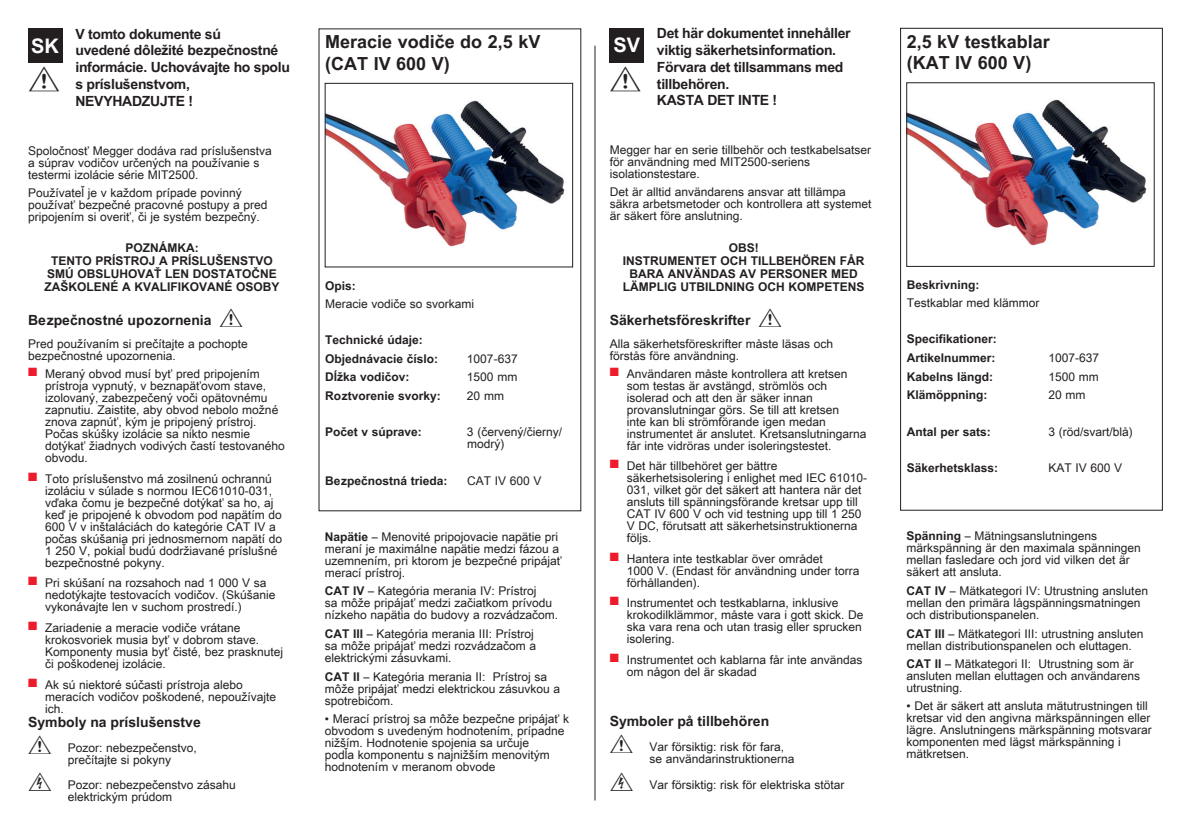
<style>
.page{position:relative;width:1191px;height:840px;background:#fff}
.page>*{position:absolute;margin:0;border:0;box-sizing:border-box;transform-origin:0 0}
.t1{font:700 20px "Arial Unicode MS";color:#fff}
.t2{font:700 18px/21.6px "Arial Unicode MS";color:#231f20}
.t3{font:700 14px/16.8px "Arial Unicode MS";letter-spacing:-.02em;color:#231f20}
.t4{font:700 14px "Arial Unicode MS";color:#231f20}
.t5{font:12px/12px "Arial Unicode MS";color:#231f20}
.t6{font:700 12px/13px "Arial Unicode MS";color:#231f20}
.s1{font-weight:700}
</style>
<div class="page">
<hr style="left:594px;top:46px;width:1px;height:754px;background:#231f20">
<img style="left:327px;top:96px;width:247px;height:156px">
<div style="left:325px;top:83px;width:248px;height:184px;border:1px solid #231f20"></div>
<div style="left:28px;top:29px;width:34px;height:34px;background:#231f20"></div>
<div style="left:900px;top:28px;width:262px;height:482px;border:1px solid #231f20"></div>
<img style="left:908px;top:96px;width:247px;height:156px">
<div style="left:906px;top:82px;width:248px;height:185px;border:1px solid #231f20"></div>
<div style="left:609px;top:28px;width:34px;height:34px;background:#231f20"></div>
<h1 class="t1" style="left:31px;top:31px;width:29px">SK</h1>
<p class="t3" style="left:75px;top:26px;width:216px">V tomto dokumente sú<br>uvedené dôležité bezpečnostné informácie. Uchovávajte ho spolu s príslušenstvom,<br>NEVYHADZUJTE !</p>
<p class="t5" style="left:28px;top:144px;width:245px">Spoločnosť Megger dodáva rad príslušenstva a súprav vodičov určených na používanie s testermi izolácie série MIT2500.</p>
<p class="t5" style="left:28px;top:186px;width:241px">Používateľ je v každom prípade povinný používať bezpečné pracovné postupy a pred pripojením si overiť, či je systém bezpečný.</p>
<p class="t6" style="left:45px;top:242px;width:237px;text-align:center">POZNÁMKA:<br>TENTO PRÍSTROJ A PRÍSLUŠENSTVO<br>SMÚ OBSLUHOVAŤ LEN DOSTATOČNE<br>ZAŠKOLENÉ A KVALIFIKOVANÉ OSOBY</p>
<p class="t4" style="left:28px;top:310px;width:185px">Bezpečnostné upozornenia</p>
<p class="t5" style="left:28px;top:338px;width:221px">Pred používaním si prečítajte a pochopte bezpečnostné upozornenia.</p>
<p class="t5" style="left:45px;top:367px;width:241px;text-indent:-17px"><sup>■</sup> Meraný obvod musí byť pred pripojením prístroja vypnutý, v beznapäťovom stave, izolovaný, zabezpečený voči opätovnému zapnutiu. Zaistite, aby obvod nebolo možné znova zapnúť, kým je pripojený prístroj.<br>Počas skúšky izolácie sa nikto nesmie dotýkať žiadnych vodivých častí testovaného obvodu.</p>
<p class="t5" style="left:45px;top:472px;width:239px;text-indent:-17px"><sup>■</sup> Toto príslušenstvo má zosilnenú ochrannú izoláciu v súlade s normou IEC61010-031, vďaka čomu je bezpečné dotýkať sa ho, aj keď je pripojené k obvodom pod napätím do 600 V v inštaláciách do kategórie CAT IV a počas skúšania pri jednosmernom napätí do 1 250 V, pokiaľ budú dodržiavané príslušné bezpečnostné pokyny.</p>
<p class="t5" style="left:45px;top:576px;width:232px;text-indent:-17px"><sup>■</sup> Pri skúšaní na rozsahoch nad 1 000 V sa nedotýkajte testovacích vodičov. (Skúšanie vykonávajte len v suchom prostredí.)</p>
<p class="t5" style="left:45px;top:621px;width:239px;text-indent:-17px"><sup>■</sup> Zariadenie a meracie vodiče vrátane krokosvoriek musia byť v dobrom stave.<br>Komponenty musia byť čisté, bez prasknutej či poškodenej izolácie.</p>
<p class="t5" style="left:45px;top:677px;width:233px;text-indent:-17px"><sup>■</sup> Ak sú niektoré súčasti prístroja alebo meracích vodičov poškodené, nepoužívajte ich.</p>
<p class="t4" style="left:28px;top:711px;width:174px">Symboly na príslušenstve</p>
<p class="t5" style="left:68px;top:741px;width:131px">Pozor: nebezpečenstvo, prečítajte si pokyny</p>
<p class="t5" style="left:68px;top:778px;width:170px">Pozor: nebezpečenstvo zásahu elektrickým prúdom</p>
<h2 class="t2" style="left:325px;top:32px;width:217px">Meracie vodiče do 2,5 kV (CAT IV 600 V)</h2>
<p class="t6" style="left:325px;top:279px;width:32px">Opis:</p>
<p class="t5" style="left:325px;top:297px;width:151px">Meracie vodiče so svorkami</p>
<p class="t6" style="left:325px;top:330px;width:115px;line-height:18.6px">Technické údaje:<br>Objednávacie číslo:</p>
<p class="t5" style="left:467px;top:352px;width:52px">1007-637</p>
<p class="t6" style="left:325px;top:370px;width:86px">Dĺžka vodičov:</p>
<p class="t5" style="left:467px;top:370px;width:52px">1500 mm</p>
<p class="t6" style="left:325px;top:389px;width:117px">Roztvorenie svorky:</p>
<p class="t5" style="left:467px;top:389px;width:39px">20 mm</p>
<p class="t6" style="left:325px;top:425px;width:98px">Počet v súprave:</p>
<p class="t5" style="left:467px;top:425px;width:97px">3 (červený/čierny/ modrý)</p>
<p class="t6" style="left:325px;top:474px;width:124px">Bezpečnostná trieda:</p>
<p class="t5" style="left:467px;top:474px;width:76px">CAT IV 600 V</p>
<p class="t5" style="left:325px;top:530px;width:238px"><span class="s1">Napätie</span> – Menovité pripojovacie napätie pri meraní je maximálne napätie medzi fázou a uzemnením, pri ktorom je bezpečné pripájať merací prístroj.</p>
<p class="t5" style="left:325px;top:584px;width:235px"><span class="s1">CAT IV</span> – Kategória merania IV: Prístroj<br>sa môže pripájať medzi začiatkom prívodu nízkeho napätia do budovy a rozvádzačom.</p>
<p class="t5" style="left:325px;top:627px;width:213px"><span class="s1">CAT III</span> – Kategória merania III: Prístroj sa môže pripájať medzi rozvádzačom a elektrickými zásuvkami.</p>
<p class="t5" style="left:325px;top:670px;width:237px"><span class="s1">CAT II</span> – Kategória merania II: Prístroj sa môže pripájať medzi elektrickou zásuvkou a spotrebičom.</p>
<p class="t5" style="left:325px;top:711px;width:246px">• Merací prístroj sa môže bezpečne pripájať k obvodom s uvedeným hodnotením, prípadne nižším. Hodnotenie spojenia sa určuje<br>podľa komponentu s najnižším menovitým hodnotením v meranom obvode</p>
<h1 class="t1" style="left:613px;top:30px;width:28px">SV</h1>
<p class="t3" style="left:657px;top:25px;width:195px">Det här dokumentet innehåller viktig säkerhetsinformation.<br>Förvara det tillsammans med tillbehören.<br>KASTA DET INTE !</p>
<p class="t5" style="left:609px;top:144px;width:263px">Megger har en serie tillbehör och testkabelsatser för användning med MIT2500-seriens isolationstestare.</p>
<p class="t5" style="left:609px;top:185px;width:263px">Det är alltid användarens ansvar att tillämpa säkra arbetsmetoder och kontrollera att systemet är säkert före anslutning.</p>
<p class="t6" style="left:623px;top:241px;width:243px;text-align:center">OBS!<br>INSTRUMENTET OCH TILLBEHÖREN FÅR<br>BARA ANVÄNDAS AV PERSONER MED<br>LÄMPLIG UTBILDNING OCH KOMPETENS</p>
<p class="t4" style="left:609px;top:309px;width:142px">Säkerhetsföreskrifter</p>
<p class="t5" style="left:609px;top:337px;width:225px">Alla säkerhetsföreskrifter måste läsas och förstås före användning.</p>
<p class="t5" style="left:626px;top:367px;width:241px;text-indent:-17px"><sup>■</sup> Användaren måste kontrollera att kretsen som testas är avstängd, strömlös och isolerad och att den är säker innan provanslutningar görs. Se till att kretsen<br>inte kan bli strömförande igen medan instrumentet är anslutet. Kretsanslutningarna får inte vidröras under isoleringstestet.</p>
<p class="t5" style="left:626px;top:459px;width:242px;text-indent:-17px"><sup>■</sup> Det här tillbehöret ger bättre säkerhetsisolering i enlighet med IEC 61010- 031, vilket gör det säkert att hantera när det ansluts till spänningsförande kretsar upp till CAT IV 600 V och vid testning upp till 1 250<br>V DC, förutsatt att säkerhetsinstruktionerna följs.</p>
<p class="t5" style="left:626px;top:552px;width:234px;text-indent:-17px"><sup>■</sup> Hantera inte testkablar över området<br>1000 V. (Endast för användning under torra förhållanden).</p>
<p class="t5" style="left:626px;top:596px;width:238px;text-indent:-17px"><sup>■</sup> Instrumentet och testkablarna, inklusive krokodilklämmor, måste vara i gott skick. De ska vara rena och utan trasig eller sprucken isolering.</p>
<p class="t5" style="left:626px;top:653px;width:237px;text-indent:-17px"><sup>■</sup> Instrumentet och kablarna får inte användas om någon del är skadad</p>
<p class="t4" style="left:609px;top:710px;width:161px">Symboler på tillbehören</p>
<p class="t5" style="left:649px;top:740px;width:147px">Var försiktig: risk för fara, se användarinstruktionerna</p>
<p class="t5" style="left:649px;top:777px;width:197px">Var försiktig: risk för elektriska stötar</p>
<h2 class="t2" style="left:906px;top:31px;width:145px">2,5 kV testkablar (KAT IV 600 V)</h2>
<p class="t6" style="left:906px;top:279px;width:74px">Beskrivning:</p>
<p class="t5" style="left:906px;top:296px;width:134px">Testkablar med klämmor</p>
<p class="t6" style="left:906px;top:330px;width:92px;line-height:18.6px">Specifikationer:<br>Artikelnummer:</p>
<p class="t5" style="left:1048px;top:351px;width:52px">1007-637</p>
<p class="t6" style="left:906px;top:370px;width:88px">Kabelns längd:</p>
<p class="t5" style="left:1048px;top:370px;width:52px">1500 mm</p>
<p class="t6" style="left:906px;top:389px;width:82px">Klämöppning:</p>
<p class="t5" style="left:1048px;top:388px;width:39px">20 mm</p>
<p class="t6" style="left:906px;top:425px;width:86px">Antal per sats:</p>
<p class="t5" style="left:1048px;top:425px;width:85px">3 (röd/svart/blå)</p>
<p class="t6" style="left:906px;top:461px;width:93px">Säkerhetsklass:</p>
<p class="t5" style="left:1048px;top:461px;width:75px">KAT IV 600 V</p>
<p class="t5" style="left:906px;top:529px;width:236px"><span class="s1">Spänning</span> – Mätningsanslutningens märkspänning är den maximala spänningen mellan fasledare och jord vid vilken det är säkert att ansluta.</p>
<p class="t5" style="left:906px;top:584px;width:243px"><span class="s1">CAT IV</span> – Mätkategori IV: Utrustning ansluten mellan den primära lågspänningsmatningen och distributionspanelen.</p>
<p class="t5" style="left:906px;top:626px;width:238px"><span class="s1">CAT III</span> – Mätkategori III: utrustning ansluten mellan distributionspanelen och eluttagen.</p>
<p class="t5" style="left:906px;top:657px;width:235px"><span class="s1">CAT II</span> – Mätkategori II: Utrustning som är ansluten mellan eluttagen och användarens utrustning.</p>
<p class="t5" style="left:906px;top:699px;width:247px">• Det är säkert att ansluta mätutrustningen till kretsar vid den angivna märkspänningen eller lägre. Anslutningens märkspänning motsvarar komponenten med lägst märkspänning i mätkretsen.</p>
</div>
